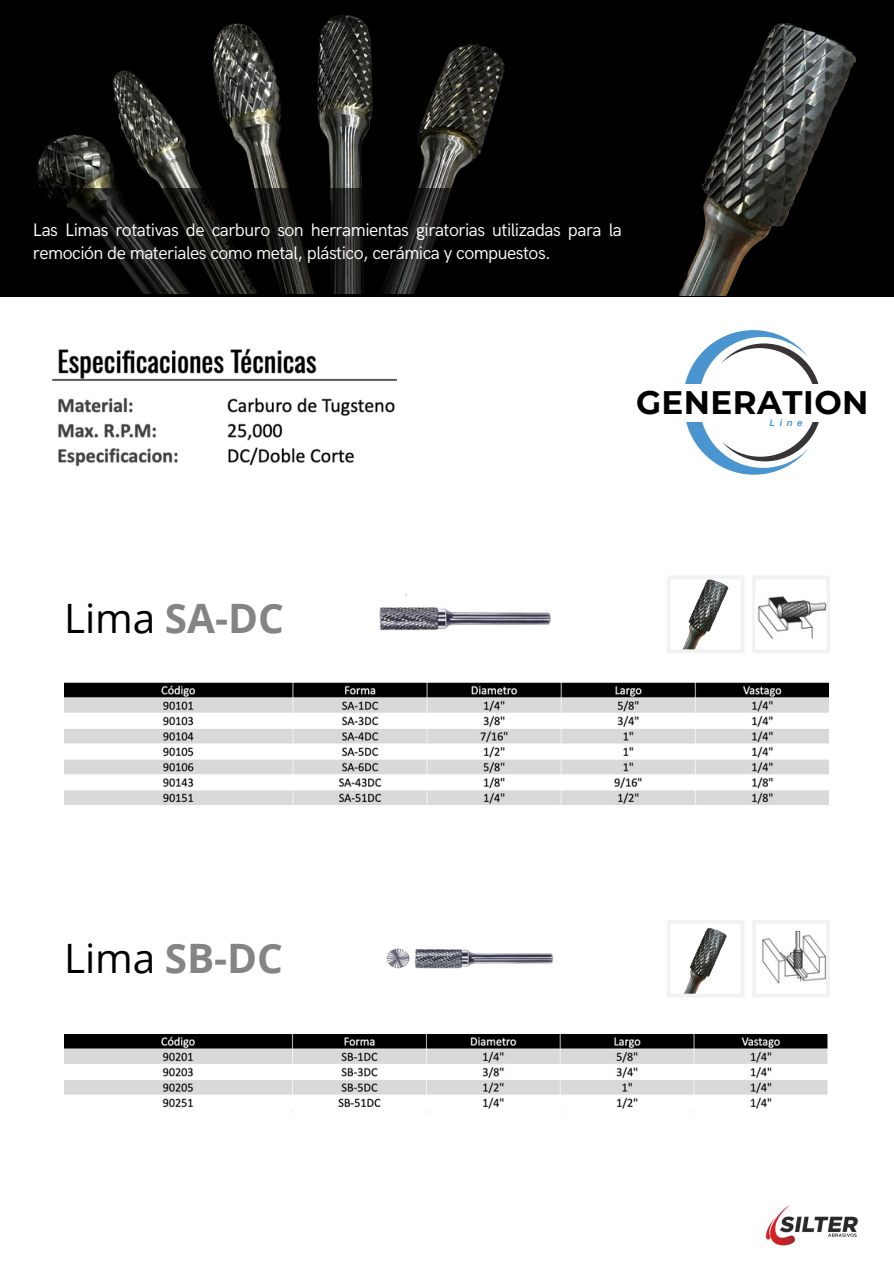
<style>
.page{position:relative;width:894px;height:1264px;background:#fff}
.page>*{position:absolute;margin:0;border:0;box-sizing:border-box;transform-origin:0 0}
.t1{font:700 40.5px "Open Sans";color:#848484}
.t2{font:700 32.55px "Montserrat";letter-spacing:.015em;color:#000}
.t3{font:18.15px/22.5px "HK Grotesk";letter-spacing:-.03em;color:#fff}
.t4{font:italic 700 9.3px "Aileron";color:#4a95cf}
.s1{font-weight:400;color:#000}
</style>
<div class="page">
<img style="left:765px;top:1205px;width:93px;height:41px">
<div style="left:0;top:0;width:893px;height:296px;background:#000"></div>
<img style="left:37px;top:15px;width:468px;height:173px">
<svg style="left:48px;top:188px;width:403px;height:106px"></svg>
<img style="left:679px;top:23px;width:177px;height:272px">
<svg style="left:753px;top:576px;width:76px;height:77px"></svg>
<img style="left:755px;top:591px;width:71px;height:55px">
<img style="left:379px;top:595px;width:172px;height:36px">
<svg style="left:667px;top:576px;width:77px;height:77px"></svg>
<img style="left:386px;top:948px;width:167px;height:21px">
<svg style="left:753px;top:920px;width:76px;height:77px"></svg>
<img style="left:756px;top:931px;width:68px;height:54px">
<svg style="left:667px;top:920px;width:77px;height:77px"></svg>
<img style="left:52px;top:348px;width:345px;height:119px">
<img style="left:64px;top:683px;width:764px;height:121px">
<img style="left:64px;top:1034px;width:764px;height:78px">
<svg style="left:685px;top:330px;width:133px;height:53px"></svg>
<svg style="left:686px;top:422px;width:133px;height:53px"></svg>
<p class="t3" style="left:33px;top:220px;width:590px">Las Limas rotativas de carburo son herramientas giratorias utilizadas para la remoción de materiales como metal, plástico, cerámica y compuestos.</p>
<h1 class="t2" style="left:635px;top:382px;width:234px">GENERATION</h1>
<p class="t4" style="left:769px;top:417px;width:14px">L i</p>
<p class="t4" style="left:786px;top:417px;width:17px">n e</p>
<p class="t1" style="left:64px;top:590px;width:221px"><span class="s1">Lima</span> SA-DC</p>
<p class="t1" style="left:64px;top:929px;width:220px"><span class="s1">Lima</span> SB-DC</p>
</div>
